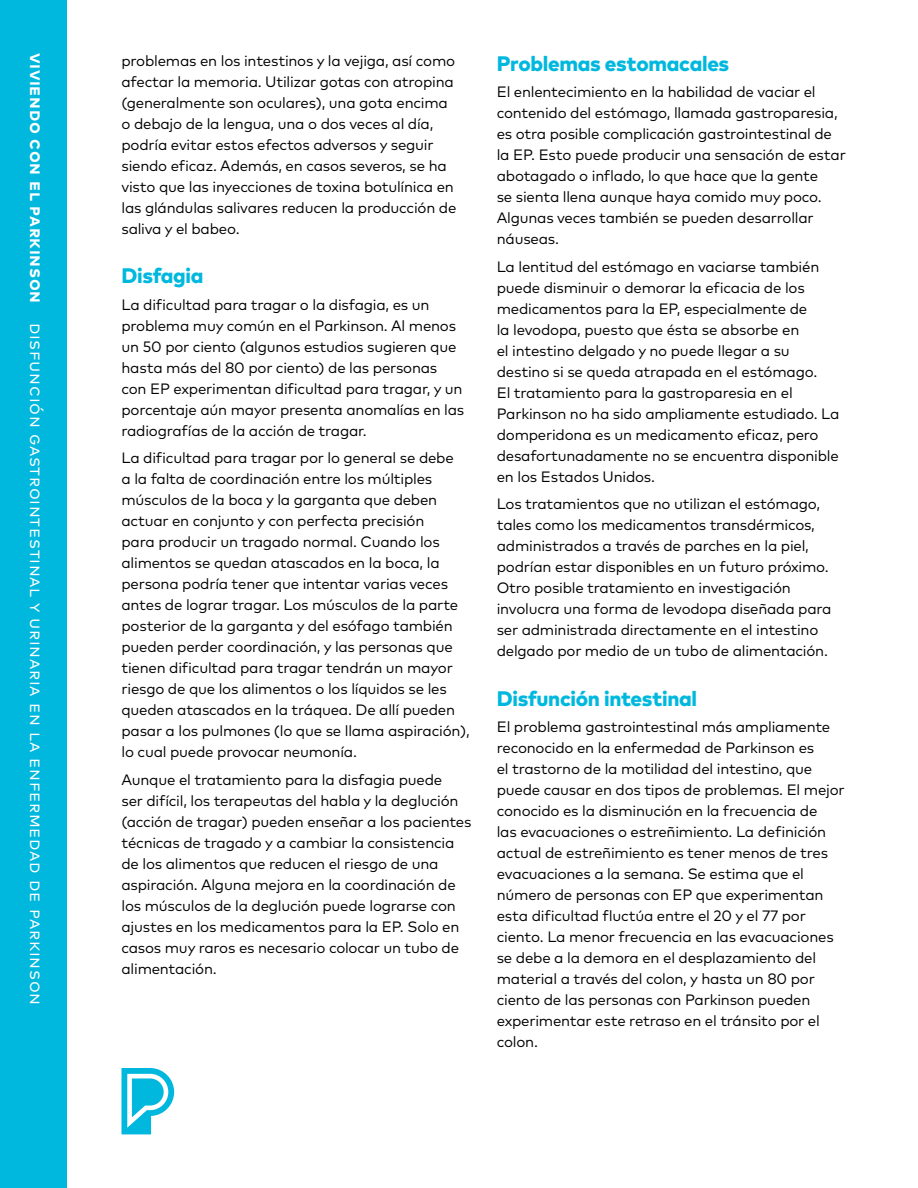
<style>
.page{position:relative;width:918px;height:1188px;background:#fff}
.page>*{position:absolute;margin:0;border:0;box-sizing:border-box;transform-origin:0 0}
.t1{font:800 21px "Mark OT";letter-spacing:-.015em;color:#00b8de}
.t2{font:18px "Mark OT";letter-spacing:.04em;color:#fff}
.t3{font:15px/21px "Mark OT";letter-spacing:-.015em;color:#000}
.s1{font-weight:700}
</style>
<div class="page">
<svg style="left:122px;top:1068px;width:52px;height:66px"></svg>
<div style="left:0;top:0;width:68px;height:1188px;background:#00b8de"></div>
<p class="t2" style="left:47px;top:53px;width:954px;rotate:90deg"><span class="s1">Viviendo con el Parkinson</span> Disfunción gastrointestinal y urinaria en la enfermedad de Parkinson</p>
<p class="t3" style="left:122px;top:50px;width:336px">problemas en los intestinos y la vejiga, así como afectar la memoria. Utilizar gotas con atropina (generalmente son oculares), una gota encima o debajo de la lengua, una o dos veces al día, podría evitar estos efectos adversos y seguir siendo eficaz. Además, en casos severos, se ha visto que las inyecciones de toxina botulínica en las glándulas salivares reducen la producción de saliva y el babeo.</p>
<h1 class="t1" style="left:122px;top:262px;width:84px">Disfagia</h1>
<p class="t3" style="left:122px;top:294px;width:344px">La dificultad para tragar o la disfagia, es un problema muy común en el Parkinson. Al menos un 50 por ciento (algunos estudios sugieren que hasta más del 80 por ciento) de las personas con EP experimentan dificultad para tragar, y un porcentaje aún mayor presenta anomalías en las radiografías de la acción de tragar.</p>
<p class="t3" style="left:122px;top:448px;width:350px">La dificultad para tragar por lo general se debe<br>a la falta de coordinación entre los múltiples músculos de la boca y la garganta que deben actuar en conjunto y con perfecta precisión<br>para producir un tragado normal. Cuando los alimentos se quedan atascados en la boca, la persona podría tener que intentar varias veces antes de lograr tragar. Los músculos de la parte posterior de la garganta y del esófago también pueden perder coordinación, y las personas que tienen dificultad para tragar tendrán un mayor riesgo de que los alimentos o los líquidos se les queden atascados en la tráquea. De allí pueden pasar a los pulmones (lo que se llama aspiración), lo cual puede provocar neumonía.</p>
<p class="t3" style="left:122px;top:769px;width:351px">Aunque el tratamiento para la disfagia puede<br>ser difícil, los terapeutas del habla y la deglución (acción de tragar) pueden enseñar a los pacientes técnicas de tragado y a cambiar la consistencia de los alimentos que reducen el riesgo de una aspiración. Alguna mejora en la coordinación de los músculos de la deglución puede lograrse con ajustes en los medicamentos para la EP. Solo en casos muy raros es necesario colocar un tubo de alimentación.</p>
<h1 class="t1" style="left:497px;top:49px;width:234px">Problemas estomacales</h1>
<p class="t3" style="left:497px;top:81px;width:351px">El enlentecimiento en la habilidad de vaciar el contenido del estómago, llamada gastroparesia, es otra posible complicación gastrointestinal de la EP. Esto puede producir una sensación de estar abotagado o inflado, lo que hace que la gente<br>se sienta llena aunque haya comido muy poco.<br>Algunas veces también se pueden desarrollar náuseas.</p>
<p class="t3" style="left:497px;top:256px;width:344px">La lentitud del estómago en vaciarse también puede disminuir o demorar la eficacia de los medicamentos para la EP, especialmente de<br>la levodopa, puesto que ésta se absorbe en<br>el intestino delgado y no puede llegar a su destino si se queda atrapada en el estómago.<br>El tratamiento para la gastroparesia en el Parkinson no ha sido ampliamente estudiado. La domperidona es un medicamento eficaz, pero desafortunadamente no se encuentra disponible en los Estados Unidos.</p>
<p class="t3" style="left:497px;top:494px;width:336px">Los tratamientos que no utilizan el estómago, tales como los medicamentos transdérmicos, administrados a través de parches en la piel, podrían estar disponibles en un futuro próximo.<br>Otro posible tratamiento en investigación involucra una forma de levodopa diseñada para ser administrada directamente en el intestino delgado por medio de un tubo de alimentación.</p>
<h1 class="t1" style="left:497px;top:685px;width:202px">Disfunción intestinal</h1>
<p class="t3" style="left:497px;top:716px;width:349px">El problema gastrointestinal más ampliamente reconocido en la enfermedad de Parkinson es<br>el trastorno de la motilidad del intestino, que puede causar en dos tipos de problemas. El mejor conocido es la disminución en la frecuencia de<br>las evacuaciones o estreñimiento. La definición actual de estreñimiento es tener menos de tres evacuaciones a la semana. Se estima que el número de personas con EP que experimentan esta dificultad fluctúa entre el 20 y el 77 por ciento. La menor frecuencia en las evacuaciones se debe a la demora en el desplazamiento del material a través del colon, y hasta un 80 por ciento de las personas con Parkinson pueden experimentar este retraso en el tránsito por el colon.</p>
</div>
